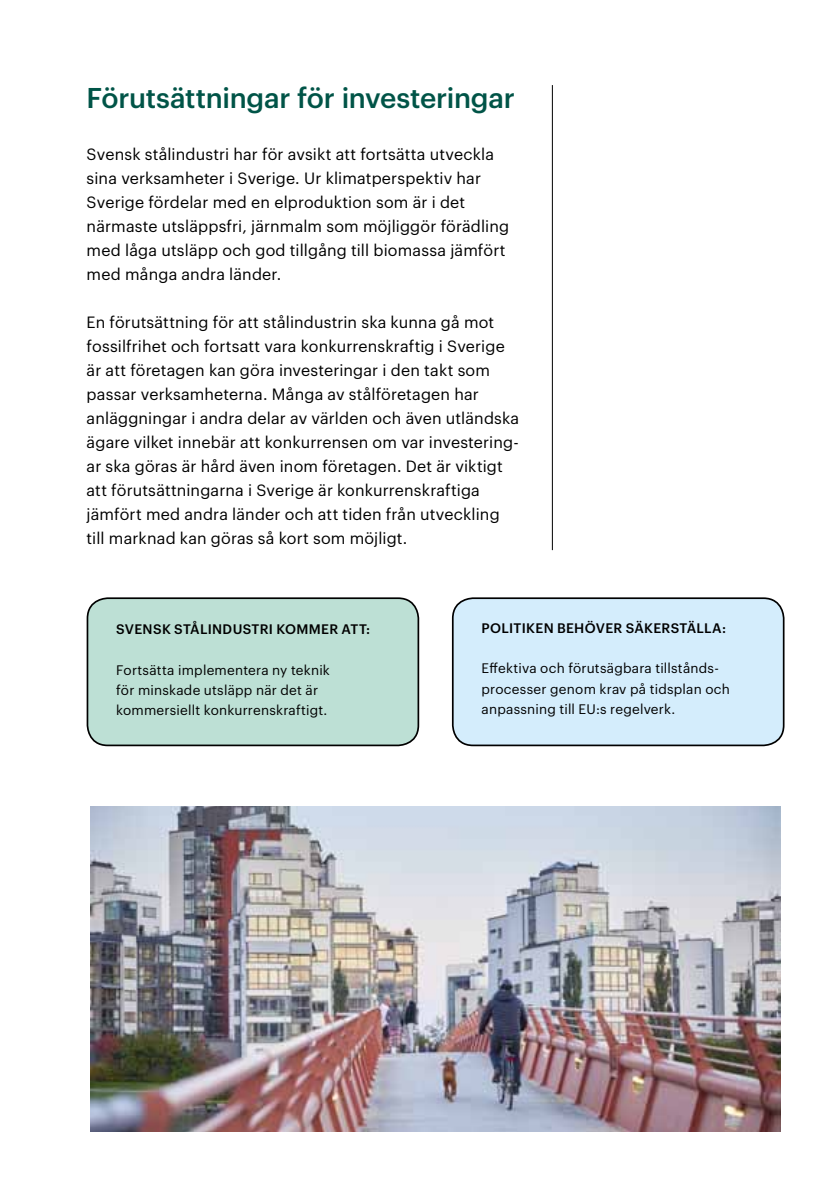
<style>
.page{position:relative;width:840px;height:1191px;background:#fff}
.page>*{position:absolute;margin:0;border:0;box-sizing:border-box;transform-origin:0 0}
.t1{font:500 28px "Graphik LG";letter-spacing:-.005em;color:#005447}
.t2{font:16px/24px "Graphik LG";letter-spacing:.01em;color:#000}
.t3{font:13.6px/20.2px "Graphik LG";letter-spacing:.015em;color:#000}
.t4{font:500 13.6px "Graphik LG";letter-spacing:.02em;color:#000}
</style>
<div class="page">
<div style="left:452px;top:598px;width:331px;height:147px;background:#d4edfc;border-radius:20px"></div>
<div style="left:451px;top:597px;width:333px;height:149px;border:2px solid #000;border-radius:20px"></div>
<div style="left:87px;top:598px;width:331px;height:147px;background:#bde0d5;border-radius:20px"></div>
<div style="left:87px;top:597px;width:332px;height:149px;border:2px solid #000;border-radius:20px"></div>
<hr style="left:551px;top:85px;width:1px;height:465px;background:#000">
<img style="left:91px;top:806px;width:689px;height:325px">
<h1 class="t1" style="left:87px;top:76px;width:429px">FÖRUTSÄTTNINGAR FÖR INVESTERINGAR</h1>
<p class="t2" style="left:87px;top:141px;width:424px">Svensk stålindustri har för avsikt att fortsätta utveckla sina verksamheter i Sverige. Ur klimatperspektiv har Sverige fördelar med en elproduktion som är i det närmaste utsläppsfri, järnmalm som möjliggör förädling med låga utsläpp och god tillgång till biomassa jämfört med många andra länder.</p>
<p class="t2" style="left:87px;top:309px;width:434px">En förutsättning för att stålindustrin ska kunna gå mot fossilfrihet och fortsatt vara konkurrenskraftig i Sverige är att företagen kan göra investeringar i den takt som passar verksamheterna. Många av stålföretagen har anläggningar i andra delar av världen och även utländska ägare vilket innebär att konkurrensen om var investering&shy;ar ska göras är hård även inom företagen. Det är viktigt att förutsättningarna i Sverige är konkurrenskraftiga jämfört med andra länder och att tiden från utveckling till marknad kan göras så kort som möjligt.</p>
<p class="t4" style="left:116px;top:618px;width:255px">SVENSK STÅLINDUSTRI KOMMER ATT:</p>
<p class="t3" style="left:116px;top:658px;width:215px">Fortsätta implementera ny teknik för minskade utsläpp när det är kommersiellt konkurrenskraftigt.</p>
<p class="t4" style="left:481px;top:617px;width:246px">POLITIKEN BEHÖVER SÄKERSTÄLLA:</p>
<p class="t3" style="left:481px;top:657px;width:250px">Effektiva och förutsägbara tillstånds&shy;processer genom krav på tidsplan och anpassning till EU:s regelverk.</p>
</div>
